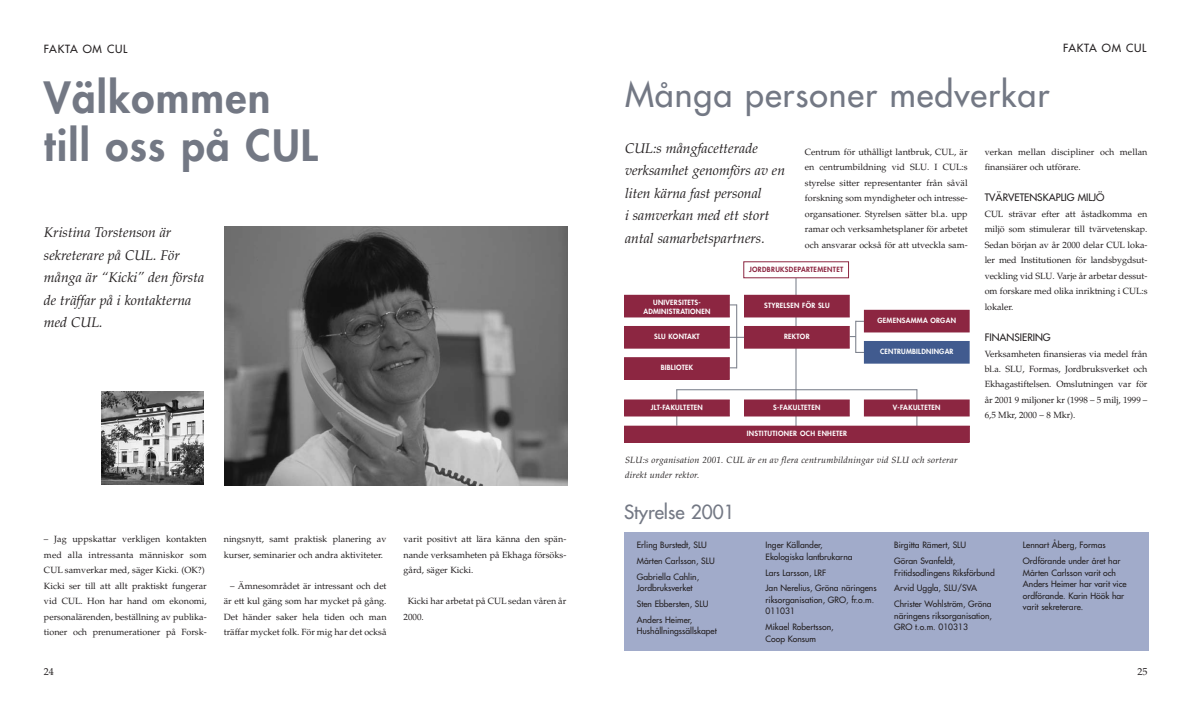
<style>
.page{position:relative;width:1190px;height:708px;background:#fff}
.page>*{position:absolute;margin:0;border:0;box-sizing:border-box;transform-origin:0 0}
.t1{font:800 42px/48px "Futura";letter-spacing:.03em;color:#737884}
.t2{font:34px "Futura";letter-spacing:.03em;color:#737884}
.t3{font:19px "Futura";color:#737884}
.t4{font:italic 14px/22.5px "Palatino";color:#231f20}
.t5{font:11px "Futura";letter-spacing:.07em;color:#231f20}
.t6{font:10px "Futura";color:#231f20}
.t7{font:10px "Palatino";color:#231f20}
.t8{font:9px/15.5px "Palatino";color:#231f20;text-align:justify}
.t9{font:italic 9px/15px "Palatino";letter-spacing:.025em;color:#231f20}
.t10{font:8.5px/15.8px "Futura";color:#231f20}
.t11{font:800 7px/9px "Futura";letter-spacing:.035em;color:#fff;text-align:center}
.t12{font:800 7px "Futura";letter-spacing:.045em;color:#8c2641}
</style>
<div class="page">
<hr style="left:796px;top:278px;width:1px;height:148px;background:#737884">
<div style="left:624px;top:532px;width:524px;height:119px;background:#a1abca"></div>
<img style="left:224px;top:226px;width:343px;height:259px">
<img style="left:102px;top:391px;width:102px;height:94px">
<hr style="left:736px;top:304px;width:1px;height:64px;background:#737884">
<svg style="left:730px;top:337px;width:14px;height:1px"></svg>
<hr style="left:855px;top:321px;width:1px;height:32px;background:#737884">
<hr style="left:676px;top:390px;width:1px;height:36px;background:#737884">
<hr style="left:916px;top:389px;width:1px;height:37px;background:#737884">
<hr style="left:676px;top:389px;width:241px;height:1px;background:#737884">
<div style="left:625px;top:295px;width:104px;height:22px;background:#8c2641"></div>
<div style="left:625px;top:326px;width:104px;height:22px;background:#8c2641"></div>
<div style="left:624px;top:326px;width:106px;height:23px;border:1px solid #8c2641"></div>
<div style="left:625px;top:358px;width:104px;height:21px;background:#8c2641"></div>
<div style="left:624px;top:357px;width:106px;height:23px;border:1px solid #8c2641"></div>
<div style="left:744px;top:295px;width:105px;height:22px;background:#8c2641"></div>
<div style="left:744px;top:326px;width:105px;height:22px;background:#8c2641"></div>
<div style="left:744px;top:326px;width:106px;height:23px;border:1px solid #8c2641"></div>
<div style="left:864px;top:310px;width:105px;height:22px;background:#8c2641"></div>
<div style="left:864px;top:341px;width:105px;height:22px;background:#415b8f"></div>
<div style="left:864px;top:341px;width:106px;height:23px;border:1px solid #415b8f"></div>
<div style="left:625px;top:400px;width:104px;height:16px;background:#8c2641"></div>
<div style="left:625px;top:426px;width:344px;height:16px;background:#8c2641"></div>
<div style="left:624px;top:426px;width:346px;height:17px;border:1px solid #8c2641"></div>
<div style="left:744px;top:400px;width:105px;height:16px;background:#8c2641"></div>
<div style="left:864px;top:400px;width:105px;height:16px;background:#8c2641"></div>
<p class="t5" style="left:44px;top:44px;width:85px">FAKTA OM CUL</p>
<p class="t5" style="left:1063px;top:43px;width:85px">FAKTA OM CUL</p>
<h1 class="t1" style="left:44px;top:76px;width:275px">Välkommen till oss på CUL</h1>
<h3 class="t4" style="left:44px;top:223px;width:162px">Kristina Torstenson är sekreterare på CUL. För många är “Kicki” den första de träffar på i kontakterna med CUL.</h3>
<p class="t8" style="left:44px;top:533px;width:164px;text-align:left">– Jag uppskattar verkligen kontakten med alla intressanta människor som CUL samverkar med, säger Kicki. (OK?)<br>Kicki ser till att allt praktiskt fungerar vid CUL. Hon har hand om ekonomi, personalärenden, beställning av publika&shy;tioner och prenumerationer på Forsk-</p>
<p class="t8" style="left:224px;top:533px;width:164px">ningsnytt, samt praktisk planering av kurser, seminarier och andra aktiviteter.</p>
<p class="t8" style="left:224px;top:579px;width:164px;text-indent:6px">– Ämnesområdet är intressant och det är ett kul gäng som har mycket på gång.<br>Det händer saker hela tiden och man träffar mycket folk. För mig har det också</p>
<p class="t8" style="left:404px;top:533px;width:164px">varit positivt att lära känna den spän&shy;nande verksamheten på Ekhaga försöks&shy;gård, säger Kicki.</p>
<p class="t8" style="left:404px;top:595px;width:164px;text-indent:4px">Kicki har arbetat på CUL sedan våren år<br>2000.</p>
<h2 class="t2" style="left:625px;top:77px;width:426px">Många personer medverkar</h2>
<h3 class="t4" style="left:625px;top:139px;width:162px">CUL:s mångfacetterade verksamhet genomförs av en liten kärna fast personal<br>i samverkan med ett stort antal samarbetspartners.</h3>
<p class="t8" style="left:805px;top:145px;width:164px">Centrum för uthålligt lantbruk, CUL, är en centrumbildning vid SLU. I CUL:s styrelse sitter representanter från såväl forskning som myndigheter och intresse&shy;organsationer. Styrelsen sätter bl.a. upp ramar och verksamhetsplaner för arbetet och ansvarar också för att utveckla sam-</p>
<p class="t8" style="left:985px;top:145px;width:164px">verkan mellan discipliner och mellan finansiärer och utförare.</p>
<p class="t6" style="left:985px;top:193px;width:121px">TVÄRVETENSKAPLIG MILJÖ</p>
<p class="t8" style="left:985px;top:207px;width:164px">CUL strävar efter att åstadkomma en miljö som stimulerar till tvärvetenskap.<br>Sedan början av år 2000 delar CUL loka&shy;ler med Institutionen för landsbygdsut&shy;veckling vid SLU. Varje år arbetar dessut&shy;om forskare med olika inriktning i CUL:s lokaler.</p>
<p class="t6" style="left:985px;top:332px;width:68px">FINANSIERING</p>
<p class="t8" style="left:985px;top:347px;width:164px">Verksamheten finansieras via medel från bl.a. SLU, Formas, Jordbruksverket och Ekhagastiftelsen. Omslutningen var för år 2001 9 miljoner kr (1998 – 5 milj, 1999 – 6,5 Mkr, 2000 – 8 Mkr).</p>
<p class="t12" style="left:749px;top:266px;width:96px">JORDBRUKSDEPARTEMENTET</p>
<p class="t11" style="left:643px;top:298px;width:68px">UNIVERSITETS-<br>ADMINISTRATIONEN</p>
<p class="t11" style="left:654px;top:332px;width:47px">SLU KONTAKT</p>
<p class="t11" style="left:661px;top:364px;width:34px">BIBLIOTEK</p>
<p class="t11" style="left:764px;top:301px;width:67px">STYRELSEN FÖR SLU</p>
<p class="t11" style="left:784px;top:332px;width:27px">REKTOR</p>
<p class="t11" style="left:878px;top:316px;width:80px">GEMENSAMMA ORGAN</p>
<p class="t11" style="left:880px;top:347px;width:75px">CENTRUMBILDNINGAR</p>
<p class="t11" style="left:651px;top:403px;width:54px">JLT-FAKULTETEN</p>
<p class="t11" style="left:773px;top:403px;width:49px">S-FAKULTETEN</p>
<p class="t11" style="left:893px;top:403px;width:49px">V-FAKULTETEN</p>
<p class="t11" style="left:747px;top:430px;width:102px">INSTITUTIONER OCH ENHETER</p>
<p class="t9" style="left:625px;top:454px;width:334px">SLU:s organisation 2001. CUL är en av flera centrumbildningar vid SLU och sorterar direkt under rektor.</p>
<h3 class="t3" style="left:624px;top:502px;width:112px">Styrelse 2001</h3>
<p class="t10" style="left:637px;top:538px;width:79px">Erling Burstedt, SLU<br>Mårten Carlsson, SLU<br>Gabriella Cahlin,</p>
<p class="t10" style="left:637px;top:581px;width:73px">Jordbruksverket<br>Sten Ebbersten, SLU<br>Anders Heimer,</p>
<p class="t10" style="left:637px;top:624px;width:81px">Hushållningssällskapet</p>
<p class="t10" style="left:766px;top:540px;width:88px;line-height:11.5px">Inger Källander,<br>Ekologiska lantbrukarna</p>
<p class="t10" style="left:766px;top:565px;width:113px">Lars Larsson, LRF<br>Jan Nerelius, Gröna näringens</p>
<p class="t10" style="left:766px;top:595px;width:110px;line-height:11.5px">riksorganisation, GRO, fr.o.m.<br>011031</p>
<p class="t10" style="left:766px;top:622px;width:70px;line-height:11.5px">Mikael Robertsson,<br>Coop Konsum</p>
<p class="t10" style="left:894px;top:538px;width:73px">Birgitta Rämert, SLU<br>Göran Svanfeldt,</p>
<p class="t10" style="left:894px;top:565px;width:102px">Fritidsodlingens Riksförbund<br>Arvid Uggla, SLU/SVA<br>Christer Wohlström, Gröna</p>
<p class="t10" style="left:894px;top:610px;width:99px;line-height:11.5px">näringens riksorganisation,<br>GRO t.o.m. 010313</p>
<p class="t10" style="left:1023px;top:538px;width:99px">Lennart Åberg, Formas<br>Ordförande under året har</p>
<p class="t10" style="left:1023px;top:567px;width:105px;line-height:11.5px">Mårten Carlsson varit och<br>Anders Heimer har varit vice ordförande. Karin Höök har varit sekreterare.</p>
<p class="t7" style="left:44px;top:668px;width:11px">24</p>
<p class="t7" style="left:1137px;top:668px;width:11px">25</p>
</div>
